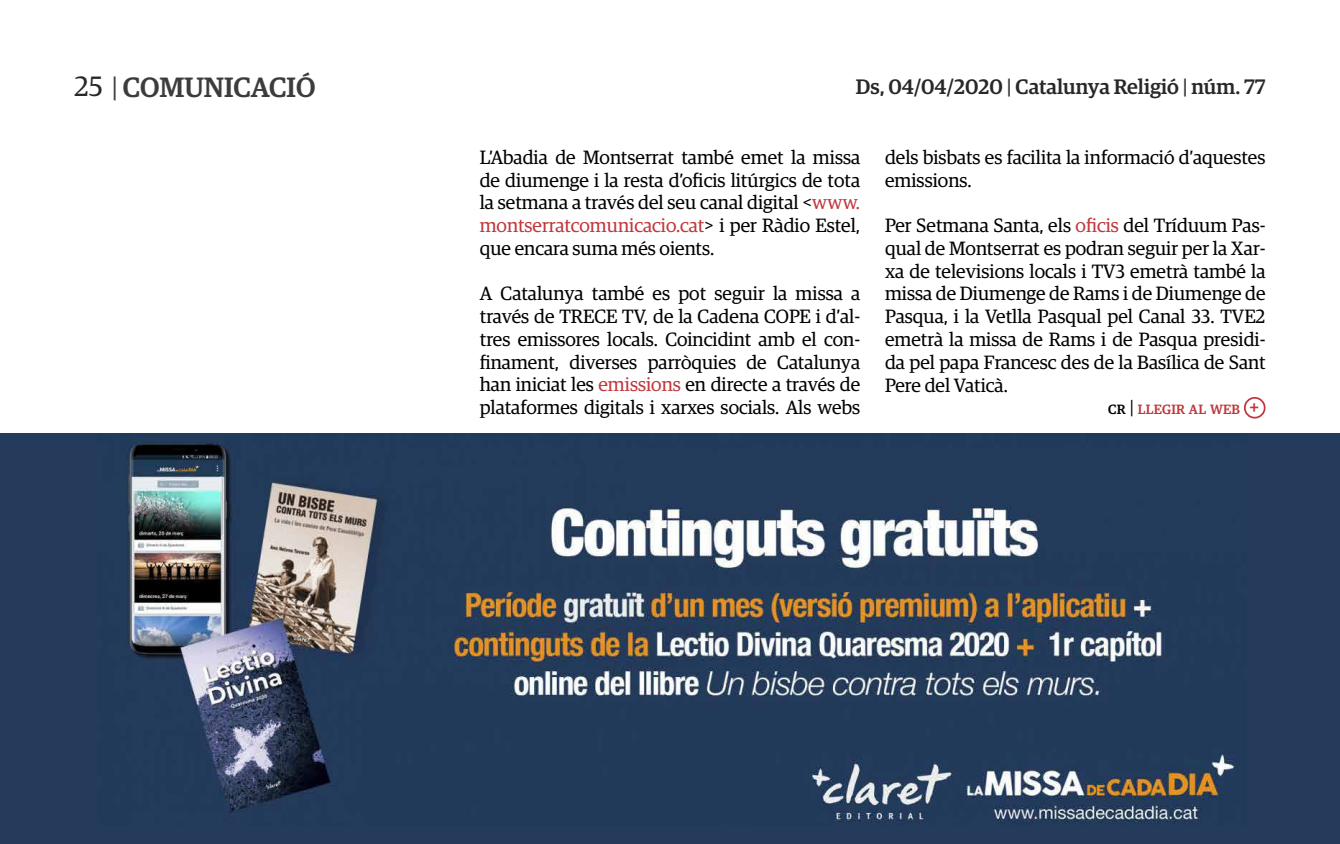
<style>
.page{position:relative;width:1340px;height:844px;background:#fff}
.page>*{position:absolute;margin:0;border:0;box-sizing:border-box;transform-origin:0 0}
.t1{font:500 28px "Guardian Egyp";color:#3c3c3b}
.t2{font:500 21px "Guardian Egyp";color:#282827}
.t3{font:19.25px/22.8px "Guardian Egyp";color:#000;text-align:justify}
.t4{font:500 13.47px "Guardian Egyp";letter-spacing:.015em;color:#c1373c}
.s1{font-weight:400;color:#282827}
.s2{font-weight:400}
.s3{color:#3c3c3b}
.s4{color:#c1373c}
.s5{color:#000}
.s6{font-weight:400;font-size:19.25px;color:#000}
.s7{font-size:19.25px}
</style>
<div class="page">
<div style="left:1243px;top:397px;width:22px;height:21px;border:2px solid #c1373c;border-radius:50%"></div>
<div style="left:0;top:433px;width:1339px;height:410px;background:#243b5b"></div>
<img style="left:127px;top:442px;width:1108px;height:381px">
<h1 class="t1" style="left:74px;top:67px;width:242px"><span class="s1">25</span> <span class="s2">|</span> COMUNICACIÓ</h1>
<p class="t2" style="left:855px;top:71px;width:411px">Ds, 04/04/2020 <span class="s3">|</span> Catalunya Religió <span class="s3">|</span> núm. 77</p>
<p class="t3" style="left:480px;top:144px;width:382px">L’Abadia de Montserrat també emet la missa de diumenge i la resta d’oficis litúrgics de tota la setmana a través del seu canal digital &lt;<span class="s4">www. montserratcomunicacio.cat</span>&gt; i per Ràdio Estel, que encara suma més oients.</p>
<p class="t3" style="left:480px;top:281px;width:382px">A Catalunya també es pot seguir la missa a través de TRECE TV, de la Cadena COPE i d’al&shy;tres emissores locals. Coincidint amb el con&shy;finament, diverses parròquies de Catalunya han iniciat les <span class="s4">emissions</span> en directe a través de plataformes digitals i xarxes socials. Als webs</p>
<p class="t3" style="left:885px;top:144px;width:382px">dels bisbats es facilita la informació d’aquestes emissions.</p>
<p class="t3" style="left:885px;top:213px;width:382px">Per Setmana Santa, els <span class="s4">oficis</span> del Tríduum Pas&shy;qual de Montserrat es podran seguir per la Xar&shy;xa de televisions locals i TV3 emetrà també la missa de Diumenge de Rams i de Diumenge de Pasqua, i la Vetlla Pasqual pel Canal 33. TVE2 emetrà la missa de Rams i de Pasqua presidi&shy;da pel papa Francesc des de la Basílica de Sant Pere del Vaticà.</p>
<p class="t4" style="left:1108px;top:400px;width:153px"><span class="s5">CR</span> <span class="s6">|</span> LLEGIR AL WEB <span class="s7">+</span></p>
</div>
